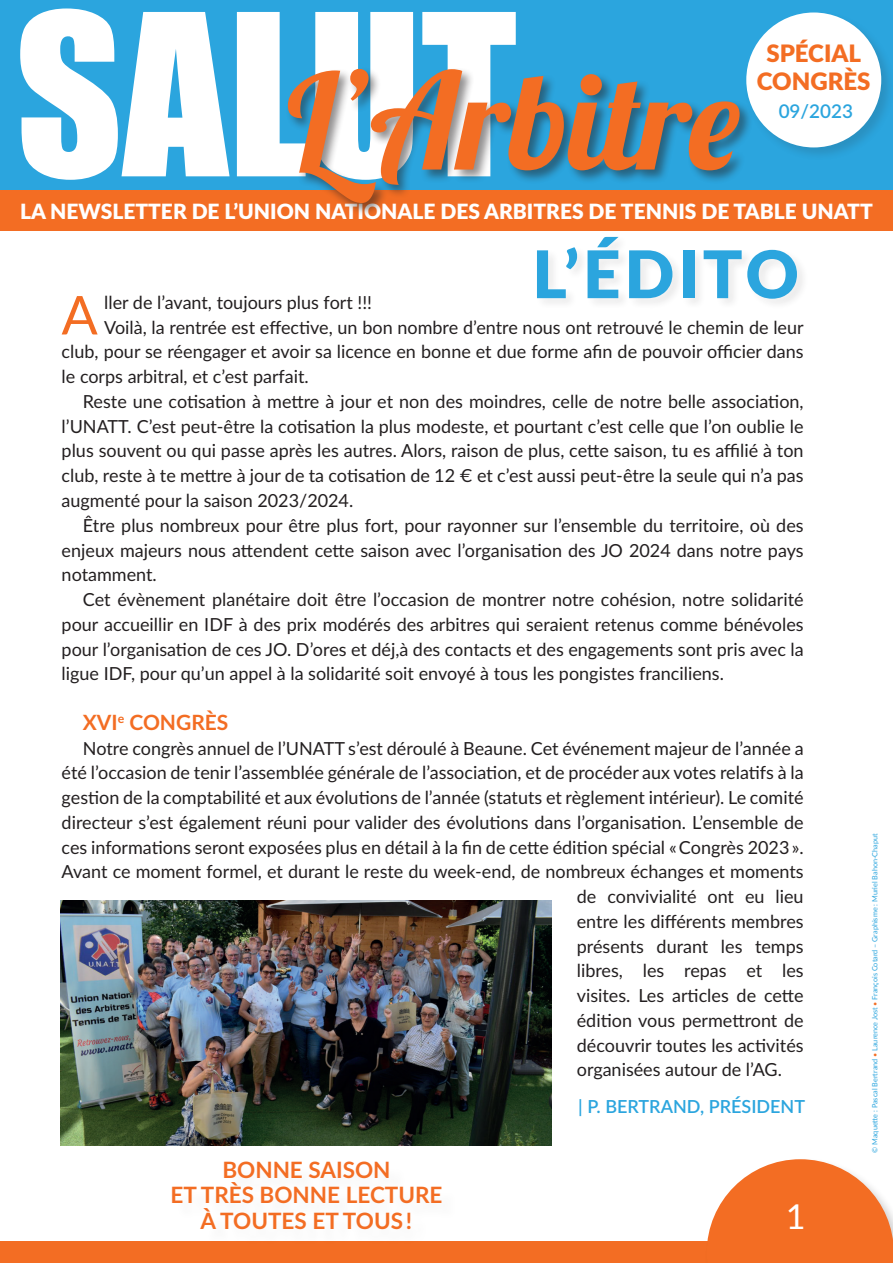
<style>
.page{position:relative;width:893px;height:1263px;background:#fff}
.page>*{position:absolute;margin:0;border:0;box-sizing:border-box;transform-origin:0 0}
.t1{font:207.9px "Impact";color:#fff}
.t2{font:133.8px "Lobster";color:#f36d23}
.t3{font:900 65.55px "Lato";letter-spacing:.06em;color:#2ba5de}
.t4{font:53.55px "Lato";color:#f36d23}
.t5{font:34.35px "Lato";color:#fff}
.t6{font:900 24px/28.8px "Lato";color:#f36d23;text-align:center}
.t7{font:700 22.5px/25.5px "Lato";color:#f36d23;text-align:center}
.t8{font:900 21px "Lato";color:#fff}
.t9{font:700 21px "Lato";color:#f36d23}
.t10{font:600 18.9px "Lato";color:#2ba5de}
.t11{font:18px "Lato";color:#231f20}
.t12{font:600 18px "Lato";color:#2ba5de}
.t13{font:7.2px "Lato";color:#2ba5de}
.s1{color:#f36d23}
</style>
<div class="page">
<div style="left:0;top:1242px;width:893px;height:21px;background:#f36d23"></div>
<div style="left:704px;top:1157px;width:189px;height:106px;background:#231f20;opacity:.2"></div>
<svg style="left:707px;top:1159px;width:186px;height:104px"></svg>
<div style="left:175px;top:1164px;width:285px;height:83px;background:#231f20;opacity:.05"></div>
<img style="left:60px;top:901px;width:491px;height:244px">
<div style="left:0;top:0;width:893px;height:192px;background:#2ba5de"></div>
<div style="left:0;top:191px;width:893px;height:40px;background:#f36d23"></div>
<div style="left:744px;top:10px;width:149px;height:152px;background:#231f20;opacity:.15"></div>
<div style="left:746px;top:13px;width:135px;height:134px;background:#fff;border-radius:50%"></div>
<div style="left:286px;top:67px;width:467px;height:150px;background:#231f20;opacity:.5"></div>
<h1 class="t1" style="left:15px;top:-67px;width:503px">SALUT</h1>
<h3 class="t6" style="left:757px;top:37px;width:115px">SPÉCIAL<br>CONGRÈS</h3>
<p class="t10" style="left:779px;top:97px;width:76px">09/2023</p>
<h2 class="t2" style="left:287px;top:36px;width:454px">L’Arbitre</h2>
<p class="t8" style="left:20px;top:196px;width:854px">LA NEWSLETTER DE L’UNION NATIONALE DES ARBITRES DE TENNIS DE TABLE UNATT</p>
<h3 class="t3" style="left:532px;top:225px;width:268px">L’ÉDITO</h3>
<h3 class="t4" style="left:61px;top:277px;width:38px">A</h3>
<p class="t11" style="left:104px;top:290px;width:269px">ller de l’avant, toujours plus fort !!!</p>
<p class="t11" style="left:104px;top:314px;width:701px">Voilà, la rentrée est effective, un bon nombre d’entre nous ont retrouvé le chemin de leur</p>
<p class="t11" style="left:62px;top:339px;width:743px">club, pour se réengager et avoir sa licence en bonne et due forme afin de pouvoir officier dans</p>
<p class="t11" style="left:62px;top:364px;width:249px">le corps arbitral, et c’est parfait.</p>
<p class="t11" style="left:83px;top:389px;width:722px">Reste une cotisation à mettre à jour et non des moindres, celle de notre belle association,</p>
<p class="t11" style="left:62px;top:413px;width:743px">l’UNATT. C’est peut-être la cotisation la plus modeste, et pourtant c’est celle que l’on oublie le</p>
<p class="t11" style="left:62px;top:438px;width:743px">plus souvent ou qui passe après les autres. Alors, raison de plus, cette saison, tu es affilié à ton</p>
<p class="t11" style="left:62px;top:463px;width:743px">club, reste à te mettre à jour de ta cotisation de 12 € et c’est aussi peut-être la seule qui n’a pas</p>
<p class="t11" style="left:62px;top:488px;width:293px">augmenté pour la saison 2023/2024.</p>
<p class="t11" style="left:83px;top:512px;width:722px">Être plus nombreux pour être plus fort, pour rayonner sur l’ensemble du territoire, où des</p>
<p class="t11" style="left:62px;top:537px;width:743px">enjeux majeurs nous attendent cette saison avec l’organisation des JO 2024 dans notre pays</p>
<p class="t11" style="left:62px;top:562px;width:97px">notamment.</p>
<p class="t11" style="left:83px;top:587px;width:722px">Cet évènement planétaire doit être l’occasion de montrer notre cohésion, notre solidarité</p>
<p class="t11" style="left:62px;top:611px;width:743px">pour accueillir en IDF à des prix modérés des arbitres qui seraient retenus comme bénévoles</p>
<p class="t11" style="left:62px;top:636px;width:743px">pour l’organisation de ces JO. D’ores et déj,à des contacts et des engagements sont pris avec la</p>
<p class="t11" style="left:62px;top:661px;width:664px">ligue IDF, pour qu’un appel à la solidarité soit envoyé à tous les pongistes franciliens.</p>
<p class="t9" style="left:83px;top:707px;width:147px">XVI<sup>e</sup> CONGRÈS</p>
<p class="t11" style="left:83px;top:735px;width:722px">Notre congrès annuel de l’UNATT s’est déroulé à Beaune. Cet événement majeur de l’année a</p>
<p class="t11" style="left:62px;top:760px;width:743px">été l’occasion de tenir l’assemblée générale de l’association, et de procéder aux votes relatifs à la</p>
<p class="t11" style="left:62px;top:785px;width:743px">gestion de la comptabilité et aux évolutions de l’année (statuts et règlement intérieur). Le comité</p>
<p class="t11" style="left:62px;top:809px;width:743px">directeur s’est également réuni pour valider des évolutions dans l’organisation. L’ensemble de</p>
<p class="t11" style="left:62px;top:834px;width:743px">ces informations seront exposées plus en détail à la fin de cette édition spécial « Congrès 2023 ».</p>
<p class="t11" style="left:62px;top:859px;width:743px">Avant ce moment formel, et durant le reste du week-end, de nombreux échanges et moments</p>
<p class="t11" style="left:577px;top:884px;width:228px">de convivialité ont eu lieu</p>
<p class="t11" style="left:577px;top:908px;width:228px">entre les différents membres</p>
<p class="t11" style="left:577px;top:933px;width:228px">présents durant les temps</p>
<p class="t11" style="left:577px;top:958px;width:228px">libres, les repas et les</p>
<p class="t11" style="left:577px;top:983px;width:228px">visites. Les articles de cette</p>
<p class="t11" style="left:577px;top:1007px;width:228px">édition vous permettront de</p>
<p class="t11" style="left:577px;top:1032px;width:228px">découvrir toutes les activités</p>
<p class="t11" style="left:577px;top:1057px;width:207px">organisées autour de l’AG.</p>
<p class="t7" style="left:170px;top:1155px;width:274px">BONNE SAISON<br>ET TRÈS BONNE LECTURE<br>À TOUTES ET TOUS !</p>
<p class="t12" style="left:578px;top:1093px;width:228px">| P. BERTRAND, PRÉSIDENT</p>
<h3 class="t5" style="left:786px;top:1191px;width:21px">1</h3>
<p class="t13" style="left:870px;top:1153px;width:321px;rotate:-90deg">© Maquette : Pascal Bertrand <span class="s1">•</span> Laurence Jost <span class="s1">•</span> François Cotard – Graphisme : Muriel Bahon-Chaput</p>
</div>
